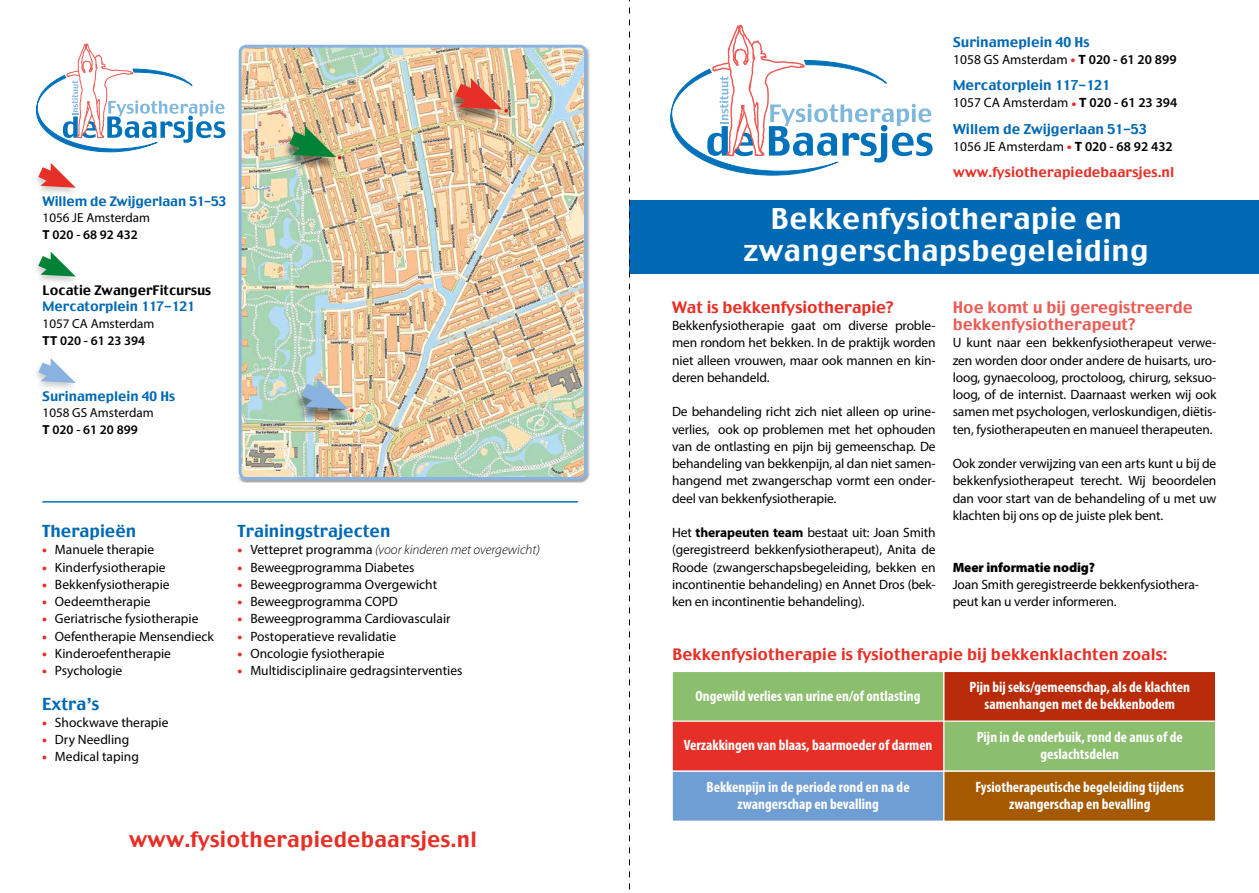
<style>
.page{position:relative;width:1259px;height:893px;background:#fff}
.page>*{position:absolute;margin:0;border:0;box-sizing:border-box;transform-origin:0 0}
.t1{font:28.5px/31.5px "Charcoal";letter-spacing:.02em;color:#fff;text-align:center}
.t2{font:21px "Charcoal";letter-spacing:.01em;color:#e63027}
.t3{font:16.5px "Charcoal";color:#0069b4}
.t4{font:15.75px "Charcoal";letter-spacing:.005em;color:#e63027}
.t5{font:15.75px/17.2px "Charcoal";color:#eb5c56}
.t6{font:700 condensed 15px/17.2px "Myriad Pro";color:#fff;text-align:center}
.t7{font:13.5px/17.2px "Myriad Pro";letter-spacing:-.005em;color:#000;text-align:justify}
.t8{font:13.5px "Charcoal";color:#0069b4}
.t9{font:italic 300 13.5px "Myriad Pro";color:#000}
.t10{font:13.5px "Charcoal";letter-spacing:.005em;color:#e63027}
.t11{font:900 13.5px "Myriad Pro";letter-spacing:-.01em;color:#000}
.t12{font:13.05px/16.8px "Myriad Pro";color:#000}
.t13{font:13.05px "Charcoal";color:#0069b4}
.t14{font:13.05px "Charcoal";color:#000}
.s1{font-weight:700}
.s2{font-weight:600}
.s3{font-weight:900;color:#e63027}
.s4{font-weight:900;font-style:normal;color:#e63027}
.s5{font-weight:400;font-style:normal}
.s6{font-size:18px;color:#e63027}
</style>
<div class="page">
<svg style="left:670px;top:25px;width:262px;height:150px"></svg>
<div style="left:629px;top:200px;width:630px;height:74px;background:#0069b4"></div>
<div style="left:32px;top:162px;width:47px;height:35px;background:#000;opacity:.2"></div>
<svg style="left:38px;top:163px;width:38px;height:25px"></svg>
<div style="left:32px;top:251px;width:47px;height:35px;background:#000;opacity:.2"></div>
<svg style="left:38px;top:252px;width:38px;height:25px"></svg>
<div style="left:32px;top:357px;width:47px;height:35px;background:#000;opacity:.2"></div>
<svg style="left:38px;top:358px;width:38px;height:25px"></svg>
<div style="left:237px;top:46px;width:353px;height:437px;background:#000;opacity:.35"></div>
<img style="left:240px;top:46px;width:343px;height:430px">
<div style="left:239px;top:45px;width:348px;height:435px;border:3px solid #8ab2df;border-radius:6px"></div>
<div style="left:448px;top:82px;width:56px;height:41px;background:#000;opacity:.45"></div>
<svg style="left:455px;top:78px;width:47px;height:31px"></svg>
<div style="left:294px;top:381px;width:57px;height:42px;background:#000;opacity:.45"></div>
<svg style="left:302px;top:378px;width:47px;height:31px"></svg>
<div style="left:282px;top:129px;width:56px;height:42px;background:#000;opacity:.45"></div>
<svg style="left:289px;top:126px;width:47px;height:31px"></svg>
<svg style="left:36px;top:43px;width:189px;height:109px"></svg>
<hr style="left:42px;top:501px;width:536px;height:2px;background:#0072bb">
<div style="left:672px;top:671px;width:272px;height:50px;background:#8bbe6d"></div>
<div style="left:671px;top:671px;width:273px;height:51px;border:1px solid #fff"></div>
<div style="left:944px;top:671px;width:271px;height:50px;background:#b92c0a"></div>
<div style="left:943px;top:671px;width:273px;height:51px;border:1px solid #fff"></div>
<div style="left:672px;top:721px;width:272px;height:50px;background:#e63027"></div>
<div style="left:671px;top:721px;width:273px;height:51px;border:1px solid #fff"></div>
<div style="left:944px;top:721px;width:271px;height:50px;background:#8bbe6d"></div>
<div style="left:943px;top:721px;width:273px;height:51px;border:1px solid #fff"></div>
<div style="left:672px;top:771px;width:272px;height:50px;background:#6f9ed4"></div>
<div style="left:671px;top:771px;width:273px;height:51px;border:1px solid #fff"></div>
<div style="left:944px;top:771px;width:271px;height:50px;background:#a55900"></div>
<div style="left:943px;top:771px;width:273px;height:51px;border:1px solid #fff"></div>
<svg style="left:629px;top:0;width:1px;height:890px"></svg>
<p class="t13" style="left:43px;top:192px;width:185px">Willem de Zwijgerlaan 51-53</p>
<p class="t12" style="left:43px;top:209px;width:109px">1056 JE Amsterdam<br><span class="s1">T</span> <span class="s2">020 - 68 92 432</span></p>
<p class="t14" style="left:43px;top:281px;width:170px">Locatie ZwangerFitcursus</p>
<p class="t13" style="left:43px;top:298px;width:153px">Mercatorplein 117-121</p>
<p class="t12" style="left:43px;top:315px;width:113px">1057 CA Amsterdam<br><span class="s1">TT</span> <span class="s2">020 - 61 23 394</span></p>
<p class="t13" style="left:43px;top:387px;width:134px">Surinameplein 40 Hs</p>
<p class="t12" style="left:43px;top:404px;width:113px">1058 GS Amsterdam<br><span class="s1">T</span> <span class="s2">020 - 61 20 899</span></p>
<p class="t3" style="left:42px;top:520px;width:96px">Therapieën</p>
<p class="t7" style="left:42px;top:541px;width:113px"><span class="s3">•</span> Manuele therapie</p>
<p class="t7" style="left:42px;top:558px;width:125px"><span class="s3">•</span> Kinderfysiotherapie</p>
<p class="t7" style="left:42px;top:575px;width:129px"><span class="s3">•</span> Bekkenfysiotherapie</p>
<p class="t7" style="left:42px;top:593px;width:110px"><span class="s3">•</span> Oedeemtherapie</p>
<p class="t7" style="left:42px;top:610px;width:158px"><span class="s3">•</span> Geriatrische fysiotherapie</p>
<p class="t7" style="left:42px;top:627px;width:173px"><span class="s3">•</span> Oefentherapie Mensendieck</p>
<p class="t7" style="left:42px;top:644px;width:130px"><span class="s3">•</span> Kinderoefentherapie</p>
<p class="t7" style="left:42px;top:662px;width:82px"><span class="s3">•</span> Psychologie</p>
<p class="t3" style="left:42px;top:693px;width:59px">Extra’s</p>
<p class="t7" style="left:42px;top:713px;width:128px"><span class="s3">•</span> Shockwave therapie</p>
<p class="t7" style="left:42px;top:731px;width:89px"><span class="s3">•</span> Dry Needling</p>
<p class="t7" style="left:42px;top:748px;width:98px"><span class="s3">•</span> Medical taping</p>
<p class="t3" style="left:238px;top:520px;width:154px">Trainingstrajecten</p>
<p class="t9" style="left:238px;top:543px;width:304px"><span class="s4">•</span> <span class="s5">Vettepret programma</span> (voor kinderen met overgewicht)</p>
<p class="t7" style="left:238px;top:558px;width:178px"><span class="s3">•</span> Beweegprogramma Diabetes</p>
<p class="t7" style="left:238px;top:575px;width:201px"><span class="s3">•</span> Beweegprogramma Overgewicht</p>
<p class="t7" style="left:238px;top:593px;width:162px"><span class="s3">•</span> Beweegprogramma COPD</p>
<p class="t7" style="left:238px;top:610px;width:214px"><span class="s3">•</span> Beweegprogramma Cardiovasculair</p>
<p class="t7" style="left:238px;top:627px;width:160px"><span class="s3">•</span> Postoperatieve revalidatie</p>
<p class="t7" style="left:238px;top:644px;width:149px"><span class="s3">•</span> Oncologie fysiotherapie</p>
<p class="t7" style="left:238px;top:662px;width:226px"><span class="s3">•</span> Multidisciplinaire gedragsinterventies</p>
<h2 class="t2" style="left:129px;top:825px;width:349px">www.fysiotherapiedebaarsjes.nl</h2>
<p class="t8" style="left:953px;top:33px;width:138px">Surinameplein 40 Hs</p>
<p class="t7" style="left:953px;top:51px;width:225px">1058 GS Amsterdam <span class="s6">•</span> <span class="s1">T</span> <span class="s2">020 - 61 20 899</span></p>
<p class="t8" style="left:953px;top:76px;width:158px">Mercatorplein 117-121</p>
<p class="t7" style="left:953px;top:94px;width:226px">1057 CA Amsterdam <span class="s6">•</span> <span class="s1">T</span> <span class="s2">020 - 61 23 394</span></p>
<p class="t8" style="left:953px;top:120px;width:195px">Willem de Zwijgerlaan 51-53</p>
<p class="t7" style="left:953px;top:138px;width:221px">1056 JE Amsterdam <span class="s6">•</span> <span class="s1">T</span> <span class="s2">020 - 68 92 432</span></p>
<p class="t10" style="left:953px;top:163px;width:223px">www.fysiotherapiedebaarsjes.nl</p>
<h1 class="t1" style="left:744px;top:205px;width:406px">Bekkenfysiotherapie en zwangerschapsbegeleiding</h1>
<p class="t4" style="left:672px;top:297px;width:223px">Wat is bekkenfysiotherapie?</p>
<p class="t7" style="left:672px;top:317px;width:265px">Bekkenfysiotherapie gaat om diverse proble&shy;men rondom het bekken. In de praktijk worden niet alleen vrouwen, maar ook mannen en kin&shy;deren behandeld.</p>
<p class="t7" style="left:672px;top:403px;width:265px">De behandeling richt zich niet alleen op urine&shy;verlies, ook op problemen met het ophouden van de ontlasting en pijn bij gemeenschap. De behandeling van bekkenpijn, al dan niet samen&shy;hangend met zwangerschap vormt een onder&shy;deel van bekkenfysiotherapie.</p>
<p class="t7" style="left:672px;top:524px;width:265px">Het <span class="s1">therapeuten team</span> bestaat uit: Joan Smith (geregistreerd bekkenfysiotherapeut), Anita de Roode (zwangerschapsbegeleiding, bekken en incontinentie behandeling) en Annet Dros (bek&shy;ken en incontinentie behandeling).</p>
<p class="t5" style="left:952px;top:299px;width:241px">Hoe komt u bij geregistreerde bekkenfysiotherapeut?</p>
<p class="t7" style="left:952px;top:334px;width:265px">U kunt naar een bekkenfysiotherapeut verwe&shy;zen worden door onder andere de huisarts, uro&shy;loog, gynaecoloog, proctoloog, chirurg, seksuo&shy;loog, of de internist. Daarnaast werken wij ook samen met psychologen, verloskundigen, diëtis&shy;ten, fysiotherapeuten en manueel therapeuten.</p>
<p class="t7" style="left:952px;top:455px;width:265px">Ook zonder verwijzing van een arts kunt u bij de bekkenfysiotherapeut terecht. Wij beoordelen dan voor start van de behandeling of u met uw klachten bij ons op de juiste plek bent.</p>
<p class="t11" style="left:952px;top:559px;width:144px">Meer informatie nodig?</p>
<p class="t7" style="left:952px;top:575px;width:248px">Joan Smith geregistreerde bekkenfysiothera&shy;peut kan u verder informeren.</p>
<p class="t4" style="left:672px;top:644px;width:496px">Bekkenfysiotherapie is fysiotherapie bij bekkenklachten zoals:</p>
<p class="t6" style="left:695px;top:687px;width:226px">Ongewild verlies van urine en/of ontlasting</p>
<p class="t6" style="left:969px;top:678px;width:222px">Pijn bij seks/gemeenschap, als de klachten samenhangen met de bekkenbodem</p>
<p class="t6" style="left:683px;top:736px;width:250px">Verzakkingen van blaas, baarmoeder of darmen</p>
<p class="t6" style="left:976px;top:728px;width:207px">Pijn in de onderbuik, rond de anus of de geslachtsdelen</p>
<p class="t6" style="left:706px;top:778px;width:205px">Bekkenpijn in de periode rond en na de zwangerschap en bevalling</p>
<p class="t6" style="left:975px;top:778px;width:210px">Fysiotherapeutische begeleiding tijdens zwangerschap en bevalling</p>
</div>
